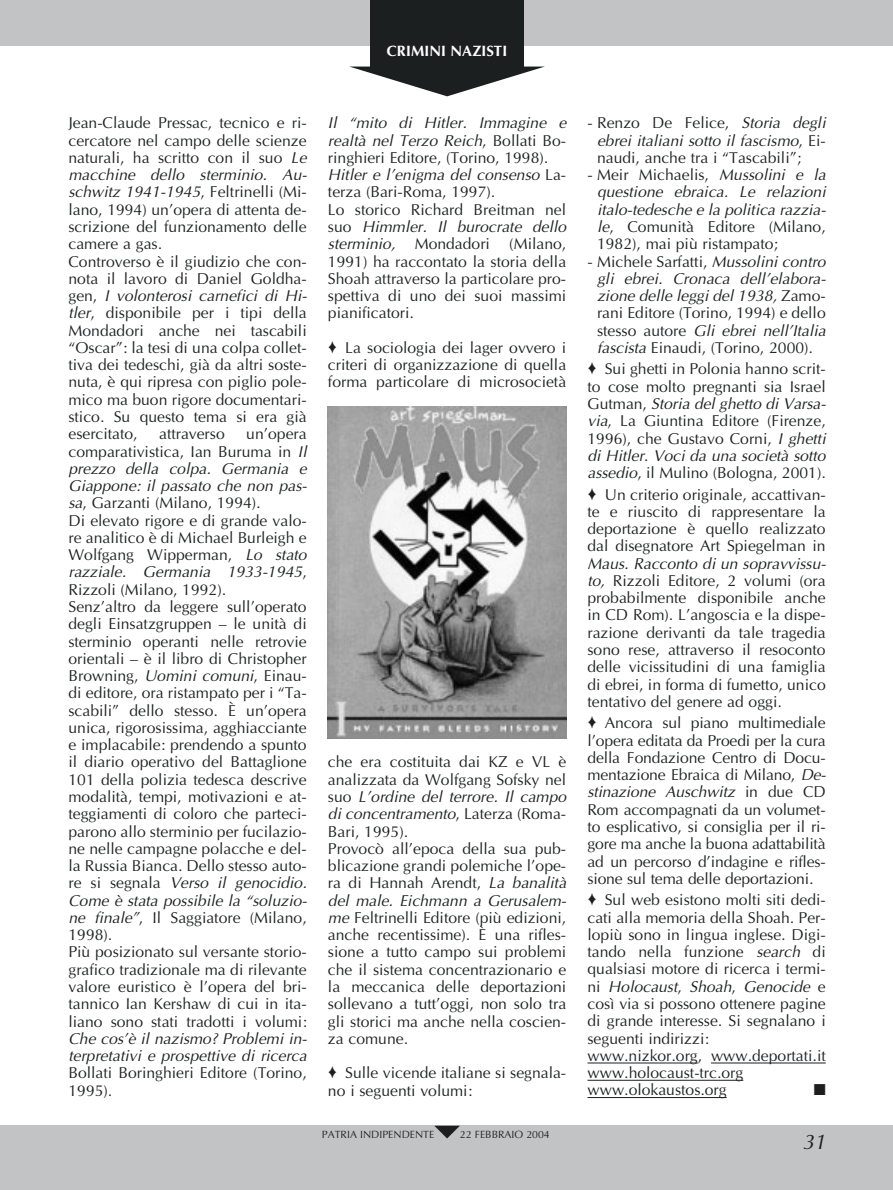
<style>
.page{position:relative;width:893px;height:1190px;background:#fff}
.page>*{position:absolute;margin:0;border:0;box-sizing:border-box;transform-origin:0 0}
.t1{font:italic 21px "Optima";color:#1c1f20}
.t2{font:15.75px/17.2px "Optima";color:#1c1f20}
.t3{font:italic 15.75px/17.2px "Optima";color:#1c1f20;text-align:justify}
.t4{font:15.75px "Zapf Dingbats";color:#1c1f20}
.t5{font:700 15px "Optima";color:#fff}
.t6{font:10.5px "Optima";color:#1c1f20}
.s1{font-style:italic}
.s2{font-style:normal}
</style>
<div class="page">
<div style="left:0;top:0;width:892px;height:45px;background:#c2c3c5"></div>
<div style="left:0;top:1125px;width:892px;height:65px;background:#c2c3c5"></div>
<div style="left:370px;top:0;width:153px;height:67px;background:#1c1f20"></div>
<svg style="left:351px;top:67px;width:192px;height:29px"></svg>
<svg style="left:434px;top:1125px;width:26px;height:13px"></svg>
<hr style="left:587px;top:1062px;width:110px;height:1px;background:#1c1f20">
<hr style="left:711px;top:1062px;width:114px;height:1px;background:#1c1f20">
<hr style="left:587px;top:1080px;width:156px;height:1px;background:#1c1f20">
<hr style="left:587px;top:1097px;width:139px;height:1px;background:#1c1f20">
<img style="left:328px;top:407px;width:238px;height:331px">
<p class="t5" style="left:387px;top:44px;width:122px">CRIMINI NAZISTI</p>
<p class="t2" style="left:68px;top:116px;width:240px">Jean-Claude Pressac, tecnico e ri&shy;cercatore nel campo delle scienze naturali, ha scritto con il suo <span class="s1">Le macchine dello sterminio. Au&shy;schwitz 1941-1945</span>, Feltrinelli (Mi&shy;lano, 1994) un’opera di attenta de&shy;scrizione del funzionamento delle camere a gas.<br>Controverso è il giudizio che con&shy;nota il lavoro di Daniel Goldha&shy;gen, <span class="s1">I volonterosi carnefici di Hi&shy;tler</span>, disponibile per i tipi della<br>Mondadori anche nei tascabili “Oscar”: la tesi di una colpa collet&shy;tiva dei tedeschi, già da altri soste&shy;nuta, è qui ripresa con piglio pole&shy;mico ma buon rigore documentari&shy;stico. Su questo tema si era già esercitato,</p>
<p class="t2" style="left:68px;top:427px;width:240px;text-indent:178px">un’opera comparativistica, Ian Buruma in <span class="s1">Il prezzo della colpa. Germania e<br>Giappone: il passato che non pas&shy;sa</span>, Garzanti (Milano, 1994).<br>Di elevato rigore e di grande valo&shy;re analitico è di Michael Burleigh e<br>Wolfgang Wipperman, <span class="s1">Lo stato razziale. Germania 1933-1945</span>,<br>Rizzoli (Milano, 1992).<br>Senz’altro da leggere sull’operato degli Einsatzgruppen – le unità di sterminio operanti nelle retrovie orientali – è il libro di Christopher<br>Browning, <span class="s1">Uomini comuni</span>, Einau&shy;di editore, ora ristampato per i “Ta&shy;scabili” dello stesso. È un’opera unica, rigorosissima, agghiacciante e implacabile: prendendo a spunto il diario operativo del Battaglione<br>101 della polizia tedesca descrive modalità, tempi, motivazioni e at&shy;teggiamenti di coloro che parteci&shy;parono allo sterminio per fucilazio&shy;ne nelle campagne polacche e del&shy;la Russia Bianca. Dello stesso auto&shy;re si segnala <span class="s1">Verso il genocidio.<br>Come è stata possibile la “soluzio&shy;ne finale”</span>, Il Saggiatore (Milano,<br>1998).<br>Più posizionato sul versante storio&shy;grafico tradizionale ma di rilevante valore euristico è l’opera del bri&shy;tannico Ian Kershaw di cui in ita&shy;liano sono stati tradotti i volumi:</p>
<p class="t3" style="left:68px;top:1031px;width:240px">Che cos’è il nazismo? Problemi in&shy;terpretativi e prospettive di ricerca</p>
<p class="t2" style="left:68px;top:1065px;width:240px">Bollati Boringhieri Editore (Torino,<br>1995).</p>
<p class="t2" style="left:159px;top:427px;width:67px">attraverso</p>
<p class="t2" style="left:328px;top:116px;width:240px"><span class="s1">Il “mito di Hitler. Immagine e realtà nel Terzo Reich</span>, Bollati Bo&shy;ringhieri Editore, (Torino, 1998).<br><span class="s1">Hitler e l’enigma del consenso</span> La&shy;terza (Bari-Roma, 1997).<br>Lo storico Richard Breitman nel suo <span class="s1">Himmler. Il burocrate dello sterminio,</span> Mondadori (Milano,<br>1991) ha raccontato la storia della<br>Shoah attraverso la particolare pro&shy;spettiva di uno dei suoi massimi pianificatori.</p>
<p class="t2" style="left:328px;top:340px;width:240px;text-align:justify">♦ La sociologia dei lager ovvero i criteri di organizzazione di quella forma particolare di microsocietà</p>
<p class="t2" style="left:328px;top:755px;width:240px">che era costituita dai KZ e VL è analizzata da Wolfgang Sofsky nel suo <span class="s1">L’ordine del terrore. Il campo di concentramento</span>, Laterza (Roma-<br>Bari, 1995).<br>Provocò all’epoca della sua pub&shy;blicazione grandi polemiche l’ope&shy;ra di Hannah Arendt, <span class="s1">La banalità del male. Eichmann a Gerusalem&shy;me</span> Feltrinelli Editore (più edizioni, anche recentissime). È una rifles&shy;sione a tutto campo sui problemi che il sistema concentrazionario e la meccanica delle deportazioni sollevano a tutt’oggi, non solo tra gli storici ma anche nella coscien&shy;za comune.</p>
<p class="t2" style="left:328px;top:1065px;width:240px">♦ Sulle vicende italiane si segnala&shy;no i seguenti volumi:</p>
<p class="t6" style="left:322px;top:1130px;width:114px">PATRIA INDIPENDENTE</p>
<p class="t6" style="left:460px;top:1130px;width:91px">22 FEBBRAIO 2004</p>
<p class="t2" style="left:597px;top:116px;width:230px;text-align:justify;text-indent:-10px">- Renzo De Felice, <span class="s1">Storia degli ebrei italiani sotto il fascismo</span>, Ei&shy;naudi, anche tra i “Tascabili”;</p>
<p class="t3" style="left:597px;top:168px;width:230px;text-indent:-10px"><span class="s2">- Meir Michaelis,</span> Mussolini e la questione ebraica. Le relazioni italo-tedesche e la politica razzia&shy;le<span class="s2">, Comunità Editore (Milano, 1982), mai più ristampato;</span></p>
<p class="t3" style="left:597px;top:254px;width:230px;text-indent:-10px"><span class="s2">- Michele Sarfatti,</span> Mussolini contro gli ebrei. Cronaca dell’elabora&shy;zione delle leggi del 1938, <span class="s2">Zamo&shy;rani Editore (Torino, 1994) e dello stesso autore</span> Gli ebrei nell’Italia fascista <span class="s2">Einaudi, (Torino, 2000).</span></p>
<p class="t2" style="left:587px;top:362px;width:240px;text-align:justify">♦ Sui ghetti in Polonia hanno scrit&shy;to cose molto pregnanti sia Israel Gutman, <span class="s1">Storia del ghetto di Varsa&shy;via</span>, La Giuntina Editore (Firenze, 1996), che Gustavo Corni, <span class="s1">I ghetti di Hitler. Voci da una società sotto assedio</span>, il Mulino (Bologna, 2001).</p>
<p class="t2" style="left:587px;top:487px;width:240px;text-align:justify">♦ Un criterio originale, accattivan&shy;te e riuscito di rappresentare la deportazione è quello realizzato dal disegnatore Art Spiegelman in</p>
<p class="t2" style="left:587px;top:556px;width:240px;text-align:justify"><span class="s1">Maus. Racconto di un sopravvissu&shy;to,</span> Rizzoli Editore, 2 volumi (ora probabilmente disponibile anche in CD Rom). L’angoscia e la dispe&shy;razione derivanti da tale tragedia sono rese, attraverso il resoconto delle vicissitudini di una famiglia di ebrei, in forma di fumetto, unico tentativo del genere ad oggi.</p>
<p class="t2" style="left:587px;top:716px;width:240px;text-align:justify">♦ Ancora sul piano multimediale l’opera editata da Proedi per la cura della Fondazione Centro di Docu&shy;mentazione Ebraica di Milano, <span class="s1">De&shy;stinazione Auschwitz</span> in due CD Rom accompagnati da un volumet&shy;to esplicativo, si consiglia per il ri&shy;gore ma anche la buona adattabilità ad un percorso d’indagine e rifles&shy;sione sul tema delle deportazioni.</p>
<p class="t2" style="left:587px;top:893px;width:240px">♦ Sul web esistono molti siti dedi&shy;cati alla memoria della Shoah. Per&shy;lopiù sono in lingua inglese. Digi&shy;tando nella funzione <span class="s1">search</span> di qualsiasi motore di ricerca i termi&shy;ni <span class="s1">Holocaust</span>, <span class="s1">Shoah</span>, <span class="s1">Genocide</span> e così via si possono ottenere pagine di grande interesse. Si segnalano i seguenti indirizzi: www.nizkor.org, www.deportati.it www.holocaust-trc.org www.olokaustos.org</p>
<p class="t4" style="left:813px;top:1082px;width:13px">■</p>
<h1 class="t1" style="left:802px;top:1132px;width:25px">31</h1>
</div>
